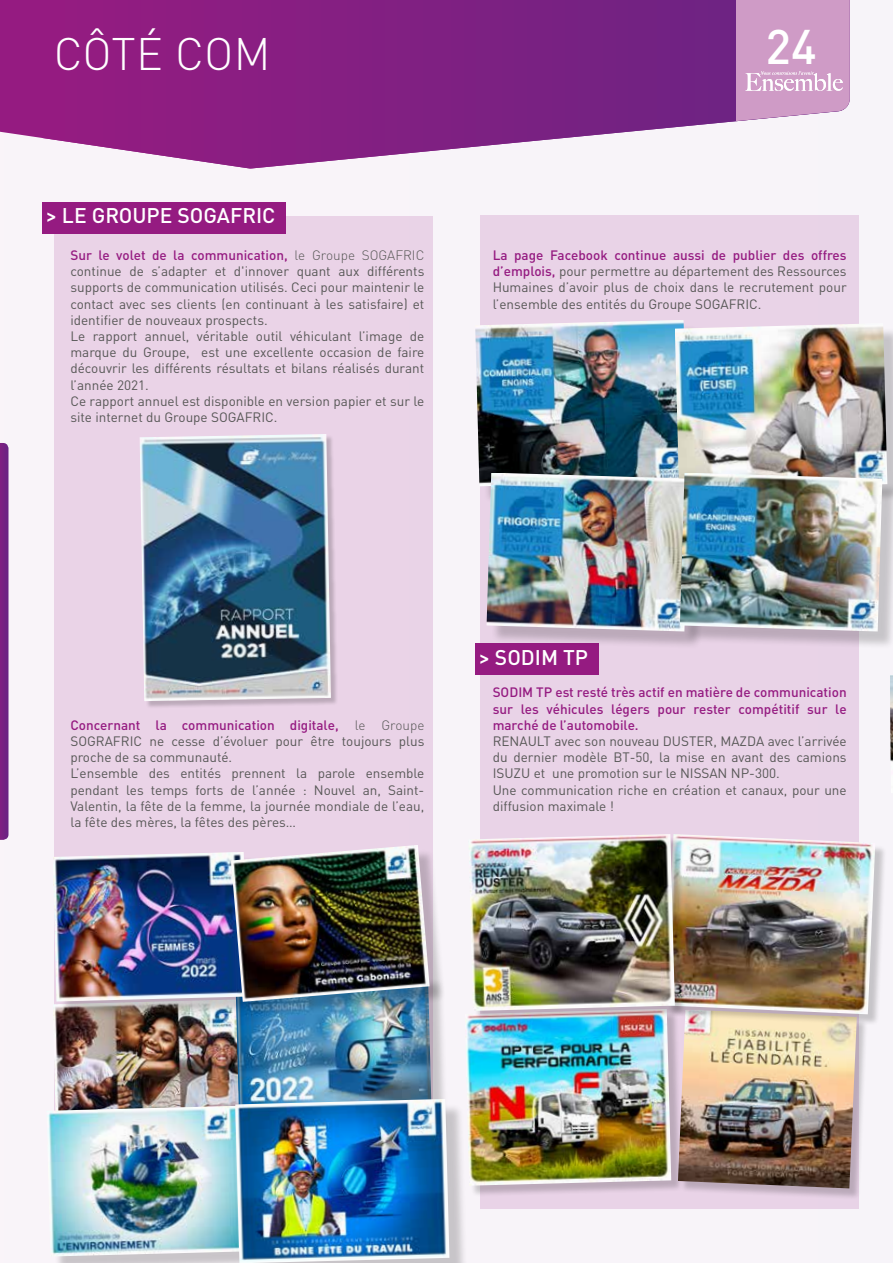
<style>
.page{position:relative;width:893px;height:1263px;background:#f8f4f9}
.page>*{position:absolute;margin:0;border:0;box-sizing:border-box;transform-origin:0 0}
.t1{font:500 48px "DINOT";color:#fff}
.t2{font:300 45px "DINOT";color:#fff}
.t3{font:500 21px "DINOT";color:#fff}
.t4{font:13.5px/16.2px "DINOT";color:#575756}
.t5{font:500 13.5px/16.2px "DINOT";color:#951b81;text-align:justify}
.s1{font-weight:500;color:#951b81}
.s2{font-weight:300}
</style>
<div class="page">
<div style="left:0;top:0;width:42px;height:138px;background:#951b81"></div>
<svg style="left:42px;top:0;width:695px;height:169px;background:#913a91"></svg>
<svg style="left:737px;top:0;width:113px;height:122px;background:#d2a3ca"></svg>
<img style="left:890px;top:675px;width:3px;height:87px">
<svg style="left:0;top:443px;width:9px;height:397px;background:#7b2e89"></svg>
<div style="left:480px;top:216px;width:379px;height:993px;background:#e9d3e7"></div>
<div style="left:54px;top:216px;width:378px;height:992px;background:#ead3e7"></div>
<div style="left:42px;top:202px;width:244px;height:31px;background:#951b81"></div>
<div style="left:141px;top:435px;width:198px;height:274px;background:#000;opacity:.2"></div>
<img style="left:140px;top:434px;width:191px;height:267px">
<div style="left:475px;top:643px;width:123px;height:31px;background:#951b81"></div>
<img style="left:53px;top:1004px;width:182px;height:102px">
<div style="left:239px;top:977px;width:210px;height:177px;background:#000;opacity:.2"></div>
<img style="left:235px;top:1018px;width:197px;height:81px">
<div style="left:51px;top:1110px;width:209px;height:153px;background:#000;opacity:.2"></div>
<img style="left:48px;top:1106px;width:187px;height:150px">
<div style="left:240px;top:1103px;width:228px;height:160px;background:#000;opacity:.2"></div>
<img style="left:235px;top:1099px;width:214px;height:164px">
<div style="left:56px;top:856px;width:208px;height:163px;background:#000;opacity:.2"></div>
<img style="left:53px;top:852px;width:178px;height:149px">
<div style="left:235px;top:849px;width:211px;height:169px;background:#000;opacity:.2"></div>
<img style="left:231px;top:845px;width:199px;height:157px">
<img style="left:475px;top:320px;width:209px;height:166px">
<div style="left:679px;top:328px;width:214px;height:179px;background:#c7c5c9"></div>
<img style="left:675px;top:323px;width:212px;height:154px">
<div style="left:491px;top:477px;width:216px;height:173px;background:#000;opacity:.2"></div>
<img style="left:487px;top:473px;width:193px;height:158px">
<div style="left:684px;top:477px;width:209px;height:173px;background:#000;opacity:.2"></div>
<img style="left:680px;top:473px;width:202px;height:158px">
<div style="left:679px;top:1011px;width:189px;height:189px;background:#000;opacity:.2"></div>
<img style="left:683px;top:1026px;width:174px;height:162px">
<div style="left:466px;top:1010px;width:217px;height:187px;background:#000;opacity:.2"></div>
<img style="left:465px;top:1010px;width:206px;height:176px">
<div style="left:667px;top:836px;width:220px;height:190px;background:#000;opacity:.2"></div>
<img style="left:675px;top:834px;width:200px;height:180px">
<div style="left:470px;top:836px;width:216px;height:186px;background:#000;opacity:.2"></div>
<img style="left:468px;top:834px;width:207px;height:177px">
<h1 class="t1" style="left:764px;top:-1px;width:55px">24 424</h1>
<h2 class="t2" style="left:54px;top:26px;width:218px">CÔTÉ COM</h2>
<h1 class="t1" style="left:766px;top:16px;width:53px">24</h1>
<h3 class="t3" style="left:46px;top:202px;width:231px">&gt; LE GROUPE SOGAFRIC</h3>
<p class="t4" style="left:70px;top:246px;width:355px"><span class="s1">Sur le volet de la communication,</span> <span class="s2">le Groupe SOGAFRIC </span>continue de s’adapter et d'innover quant aux différents supports de communication utilisés. Ceci pour maintenir le contact avec ses clients (en continuant à les satisfaire) et identifier de nouveaux prospects.<br>Le rapport annuel, véritable outil véhiculant l’image de marque du Groupe, est une excellente occasion de faire découvrir les différents résultats et bilans réalisés durant l’année 2021.<br>Ce rapport annuel est disponible en version papier et sur le site internet du Groupe SOGAFRIC.</p>
<p class="t4" style="left:493px;top:246px;width:356px;text-align:justify"><span class="s1">La page Facebook continue aussi de publier des offres d’emplois,</span> pour permettre au département des Ressources Humaines d’avoir plus de choix dans le recrutement pour l’ensemble des entités du Groupe SOGAFRIC.</p>
<p class="t4" style="left:70px;top:716px;width:355px"><span class="s1">Concernant la communication digitale,</span> <span class="s2">le Groupe </span>SOGRAFRIC ne cesse d’évoluer pour être toujours plus proche de sa communauté.<br>L’ensemble des entités prennent la parole ensemble pendant les temps forts de l’année : Nouvel an, Saint-Valentin, la fête de la femme, la journée mondiale de l’eau, la fête des mères, la fêtes des pères…</p>
<h3 class="t3" style="left:479px;top:644px;width:111px">&gt; SODIM TP</h3>
<p class="t5" style="left:493px;top:684px;width:355px">SODIM TP est resté très actif en matière de communication sur les véhicules légers pour rester compétitif sur le marché de l’automobile.</p>
<p class="t4" style="left:493px;top:732px;width:356px">RENAULT avec son nouveau DUSTER, MAZDA avec l’arrivée du dernier modèle BT-50, la mise en avant des camions ISUZU et une promotion sur le NISSAN NP-300.<br>Une communication riche en création et canaux, pour une diffusion maximale !</p>
</div>
